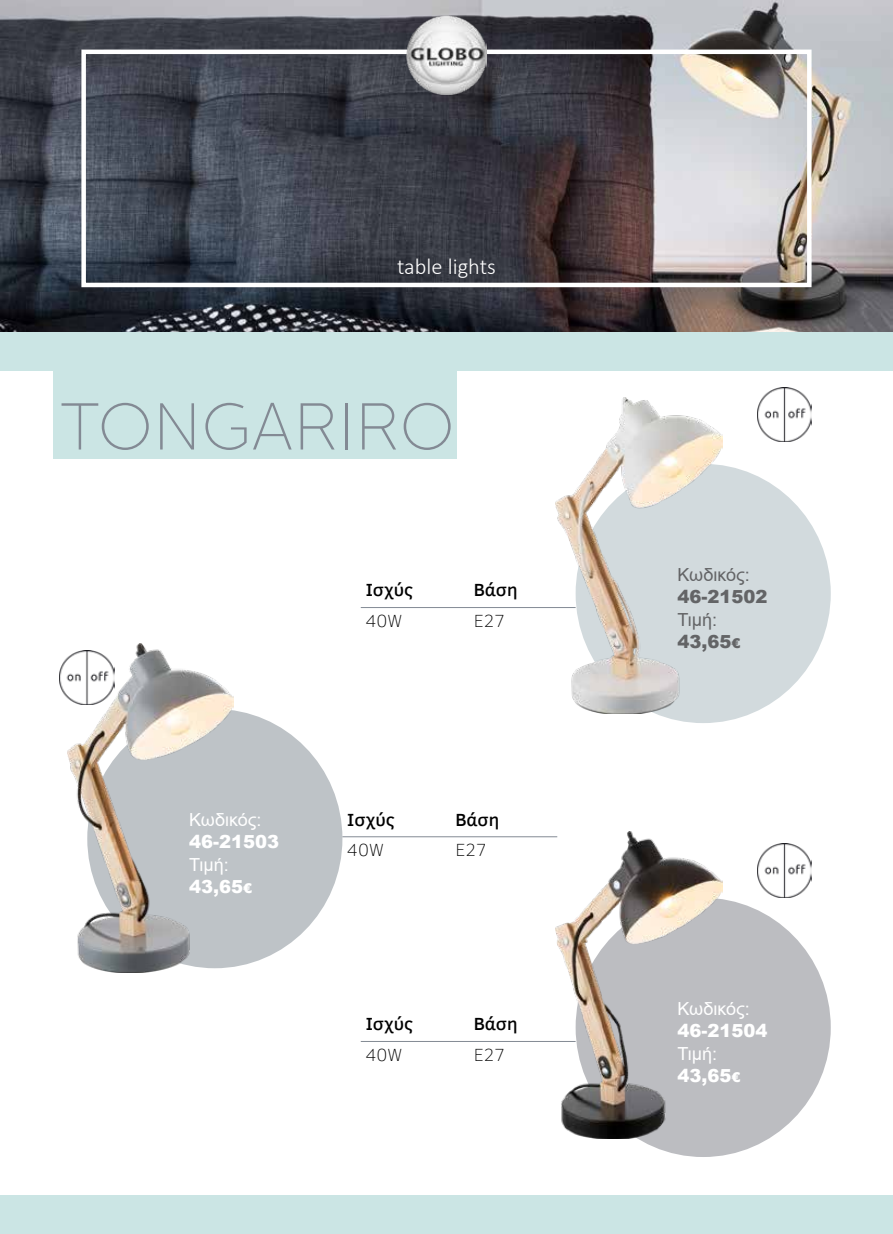
<style>
.page{position:relative;width:893px;height:1234px;background:#fff}
.page>*{position:absolute;margin:0;border:0;box-sizing:border-box;transform-origin:0 0}
.t1{font:100 66px "Centrale Sans";color:#838a94}
.t2{font:300 22.5px "Calibri";color:#fff}
.t3{font:18px/22.5px "Arial";color:#fff}
.t4{font:500 18px "Clear Sans";color:#000}
.t5{font:18px/22.5px "Arial";color:#636466}
.t6{font:100 18px "Clear Sans";color:#000}
.t7{font:900 18px "Arial";color:#fff}
.t8{font:900 18px "Arial";color:#636466}
.s1{font-weight:900}
.s2{font-weight:900;font-size:13.5px}
</style>
<div class="page">
<img style="left:0;top:0;width:893px;height:332px">
<div style="left:81px;top:50px;width:731px;height:237px;border:4px solid #fff"></div>
<div style="left:1px;top:332px;width:892px;height:38px;background:#cbe5e4"></div>
<div style="left:1px;top:1195px;width:892px;height:38px;background:#cbe5e4"></div>
<div style="left:53px;top:370px;width:404px;height:88px;background:#cbe5e4"></div>
<img style="left:407px;top:16px;width:79px;height:79px">
<div style="left:576px;top:464px;width:255px;height:259px;background:#d2dadd;border-radius:50%"></div>
<div style="left:576px;top:897px;width:255px;height:259px;background:#bcbdc1;border-radius:50%"></div>
<div style="left:87px;top:708px;width:255px;height:260px;background:#bec3c7;border-radius:50%"></div>
<img style="left:556px;top:398px;width:166px;height:315px">
<img style="left:556px;top:831px;width:166px;height:306px">
<img style="left:68px;top:643px;width:166px;height:329px">
<hr style="left:361px;top:607px;width:215px;height:1px;background:#838a94">
<hr style="left:361px;top:1040px;width:215px;height:1px;background:#838a94">
<hr style="left:342px;top:836px;width:215px;height:1px;background:#838a94">
<img style="left:757px;top:387px;width:54px;height:54px">
<img style="left:60px;top:650px;width:54px;height:54px">
<img style="left:757px;top:843px;width:54px;height:54px">
<p class="t2" style="left:397px;top:252px;width:100px">table lights</p>
<h1 class="t1" style="left:60px;top:390px;width:396px">TONGARIRO</h1>
<p class="t4" style="left:366px;top:577px;width:49px">Ισχύς</p>
<p class="t4" style="left:474px;top:577px;width:46px">Βάση</p>
<p class="t6" style="left:366px;top:608px;width:38px">40W</p>
<p class="t6" style="left:474px;top:608px;width:33px">Ε27</p>
<p class="t3" style="left:189px;top:807px;width:74px">Κωδικός:</p>
<p class="t7" style="left:189px;top:828px;width:92px">46-21503</p>
<p class="t3" style="left:189px;top:852px;width:65px">Τιμή:<br><span class="s1">43,65</span><span class="s2">€</span></p>
<p class="t4" style="left:347px;top:806px;width:49px">Ισχύς</p>
<p class="t4" style="left:455px;top:806px;width:46px">Βάση</p>
<p class="t6" style="left:347px;top:838px;width:38px">40W</p>
<p class="t6" style="left:455px;top:838px;width:33px">Ε27</p>
<p class="t4" style="left:366px;top:1011px;width:49px">Ισχύς</p>
<p class="t4" style="left:474px;top:1011px;width:46px">Βάση</p>
<p class="t6" style="left:366px;top:1042px;width:38px">40W</p>
<p class="t6" style="left:474px;top:1042px;width:33px">Ε27</p>
<p class="t5" style="left:677px;top:562px;width:74px">Κωδικός:</p>
<p class="t8" style="left:677px;top:583px;width:92px">46-21502</p>
<p class="t5" style="left:677px;top:607px;width:65px">Τιμή:<br><span class="s1">43,65</span><span class="s2">€</span></p>
<p class="t3" style="left:677px;top:996px;width:74px">Κωδικός:</p>
<p class="t7" style="left:677px;top:1017px;width:92px">46-21504</p>
<p class="t3" style="left:677px;top:1041px;width:65px">Τιμή:<br><span class="s1">43,65</span><span class="s2">€</span></p>
</div>
